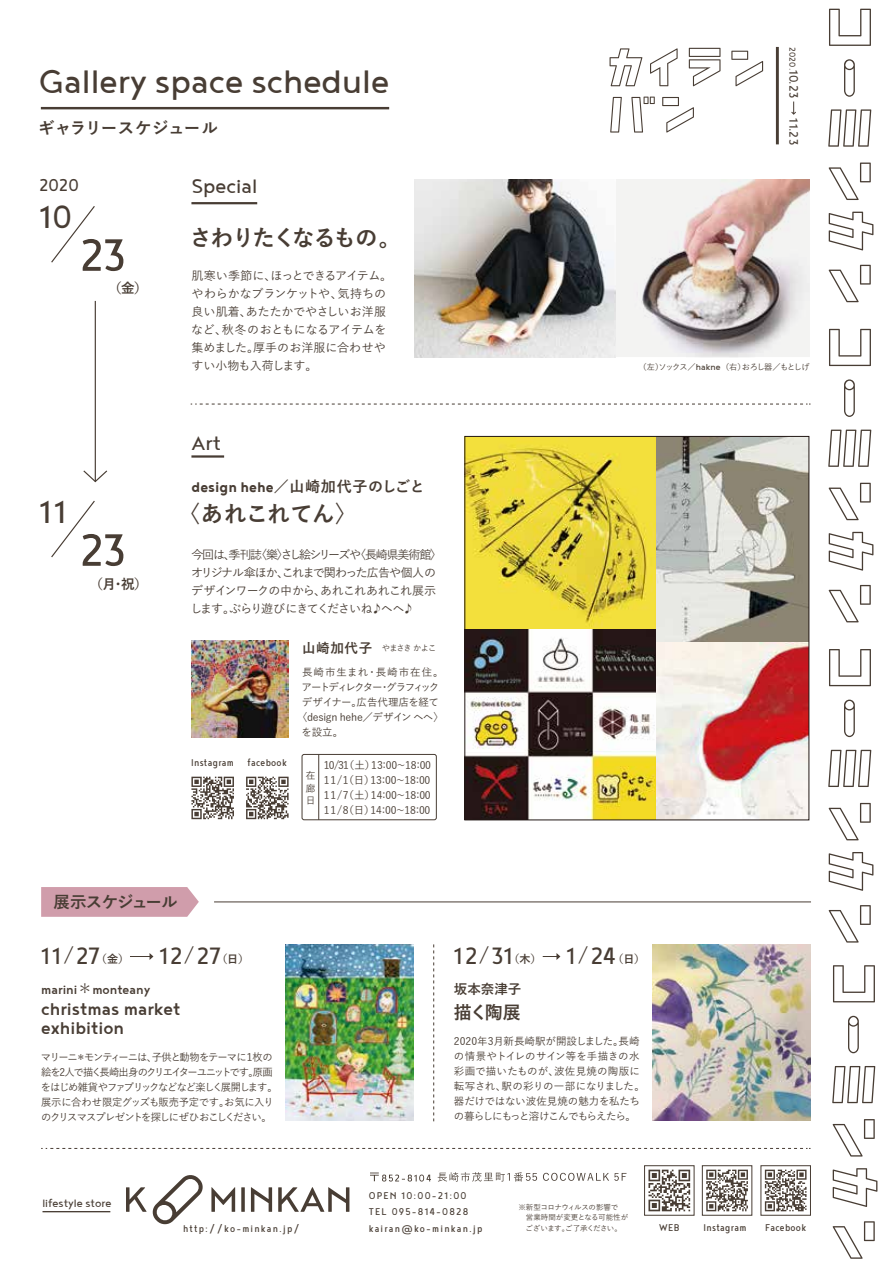
<style>
.page{position:relative;width:893px;height:1263px;background:#fff}
.page>*{position:absolute;margin:0;border:0;box-sizing:border-box;transform-origin:0 0}
.t1{font:55.35px "Noyh Slim";color:#483d34}
.t2{font:40.2px "Noyh";color:#483d34}
.t3{font:39.3px "Noyh Slim";color:#483d34}
.t4{font:28.95px "Noyh Slim";color:#483d34}
.t5{font:24px "Noyh";color:#483d34}
.t6{font:700 22.5px "Yu Go";letter-spacing:-.075em;color:#483d34}
.t7{font:700 22.5px "Yu Go";letter-spacing:-.05em;color:#483d34}
.t8{font:500 21px/19.5px "Noyh";color:#483d34}
.t9{font:21px "Noyh Slim";color:#483d34}
.t10{font:700 18px "Yu Go";color:#483d34}
.t11{font:700 17.25px "Noyh";color:#483d34}
.t12{font:700 16.5px "Yu Go";letter-spacing:-.015em;color:#483d34}
.t13{font:700 16.5px "Yu Go";letter-spacing:-.04em;color:#483d34}
.t14{font:15px "Noyh Slim";letter-spacing:.025em;color:#483d34}
.t15{font:500 15px "Noyh";color:#483d34}
.t16{font:700 13.5px "Yu Go";letter-spacing:.025em;color:#483d34}
.t17{font:13.2px "Noyh";color:#483d34}
.t18{font:500 12px/18px "Yu Go";letter-spacing:-.015em;color:#483d34}
.t19{font:500 12px/18px "Yu Go";letter-spacing:-.09em;color:#483d34}
.t20{font:12px "Noyh Slim";letter-spacing:.1em;color:#483d34}
.t21{font:12px "Noyh Slim";letter-spacing:.025em;color:#483d34}
.t22{font:700 11.1px "Yu Go";color:#483d34}
.t23{font:500 10.5px/15px "Yu Go";letter-spacing:-.1em;color:#483d34}
.t24{font:500 10.5px/15px "Yu Go";letter-spacing:-.005em;color:#483d34}
.t25{font:500 10.5px/15px "Yu Go";letter-spacing:-.05em;color:#483d34;text-align:justify}
.t26{font:500 10.5px "Yu Go";letter-spacing:-.025em;color:#483d34}
.t27{font:500 10.5px "Yu Go";letter-spacing:-.175em;color:#483d34}
.t28{font:500 10.5px "Yu Go";letter-spacing:.095em;color:#483d34}
.t29{font:500 9.75px/12.6px "Yu Go";color:#483d34;text-align:justify}
.t30{font:500 8.25px "Yu Go";letter-spacing:-.135em;color:#483d34}
.t31{font:500 7.5px/10.5px "Yu Go";letter-spacing:-.03em;color:#483d34}
.s1{font-family:"Yu Go";font-size:15px}
.s2{font-size:10.5px}
.s3{font-size:10.2px}
.s4{font-family:"Noyh";font-weight:400;font-size:10.5px}
.s5{font-family:"Yu Go";font-weight:500;font-size:18.75px}
.s6{font-family:"Koz Go Pr 6 N";font-weight:400}
</style>
<div class="page">
<svg style="left:246px;top:777px;width:43px;height:42px"></svg>
<img style="left:415px;top:180px;width:201px;height:177px">
<svg style="left:211px;top:1187px;width:24px;height:25px"></svg>
<svg style="left:241px;top:1187px;width:4px;height:25px"></svg>
<svg style="left:251px;top:1187px;width:21px;height:25px"></svg>
<svg style="left:278px;top:1187px;width:71px;height:25px"></svg>
<svg style="left:126px;top:1175px;width:77px;height:50px"></svg>
<hr style="left:43px;top:1211px;width:67px;height:1px;background:#483d34">
<svg style="left:370px;top:1172px;width:61px;height:9px"></svg>
<svg style="left:438px;top:1172px;width:99px;height:9px"></svg>
<svg style="left:543px;top:1173px;width:83px;height:8px"></svg>
<svg style="left:51px;top:500px;width:44px;height:58px"></svg>
<svg style="left:51px;top:206px;width:44px;height:57px"></svg>
<hr style="left:95px;top:301px;width:1px;height:180px;background:#483d34">
<svg style="left:83px;top:469px;width:25px;height:14px"></svg>
<svg style="left:191px;top:404px;width:619px;height:1px"></svg>
<hr style="left:41px;top:107px;width:348px;height:2px;background:#483d34">
<hr style="left:191px;top:202px;width:66px;height:2px;background:#483d34">
<svg style="left:644px;top:1165px;width:50px;height:50px"></svg>
<div style="left:702px;top:1165px;width:50px;height:50px;background:#fff;border:1px solid #483d34"></div>
<svg style="left:761px;top:1165px;width:50px;height:50px"></svg>
<svg style="left:648px;top:1169px;width:42px;height:42px"></svg>
<svg style="left:706px;top:1169px;width:42px;height:42px"></svg>
<svg style="left:765px;top:1169px;width:41px;height:42px"></svg>
<svg style="left:609px;top:48px;width:33px;height:38px"></svg>
<svg style="left:731px;top:51px;width:32px;height:35px"></svg>
<svg style="left:610px;top:97px;width:12px;height:36px"></svg>
<svg style="left:631px;top:97px;width:24px;height:36px"></svg>
<svg style="left:662px;top:97px;width:32px;height:36px"></svg>
<svg style="left:650px;top:48px;width:28px;height:38px"></svg>
<svg style="left:689px;top:48px;width:31px;height:38px"></svg>
<svg style="left:791px;top:102px;width:5px;height:13px"></svg>
<hr style="left:776px;top:47px;width:3px;height:97px;background:#483d34">
<svg style="left:844px;top:59px;width:11px;height:38px"></svg>
<svg style="left:829px;top:9px;width:42px;height:37px"></svg>
<svg style="left:829px;top:212px;width:44px;height:38px"></svg>
<svg style="left:828px;top:109px;width:43px;height:38px"></svg>
<svg style="left:829px;top:163px;width:42px;height:37px"></svg>
<svg style="left:829px;top:265px;width:42px;height:37px"></svg>
<svg style="left:844px;top:379px;width:11px;height:38px"></svg>
<svg style="left:829px;top:329px;width:42px;height:37px"></svg>
<svg style="left:829px;top:532px;width:44px;height:39px"></svg>
<svg style="left:828px;top:430px;width:43px;height:37px"></svg>
<svg style="left:829px;top:483px;width:42px;height:37px"></svg>
<svg style="left:829px;top:585px;width:42px;height:37px"></svg>
<svg style="left:844px;top:700px;width:11px;height:37px"></svg>
<svg style="left:829px;top:649px;width:42px;height:37px"></svg>
<svg style="left:829px;top:852px;width:44px;height:39px"></svg>
<svg style="left:828px;top:750px;width:43px;height:37px"></svg>
<svg style="left:829px;top:803px;width:42px;height:37px"></svg>
<svg style="left:829px;top:905px;width:42px;height:37px"></svg>
<svg style="left:848px;top:1016px;width:11px;height:37px"></svg>
<svg style="left:833px;top:965px;width:42px;height:37px"></svg>
<svg style="left:833px;top:1168px;width:44px;height:39px"></svg>
<svg style="left:832px;top:1066px;width:43px;height:37px"></svg>
<svg style="left:833px;top:1119px;width:42px;height:37px"></svg>
<svg style="left:833px;top:1221px;width:42px;height:38px"></svg>
<svg style="left:41px;top:1148px;width:769px;height:1px"></svg>
<svg style="left:41px;top:887px;width:158px;height:30px;background:#d2a1ae"></svg>
<hr style="left:214px;top:901px;width:597px;height:1px;background:#483d34">
<hr style="left:191px;top:455px;width:33px;height:3px;background:#483d34">
<svg style="left:543px;top:953px;width:17px;height:7px"></svg>
<img style="left:285px;top:944px;width:128px;height:177px">
<svg style="left:130px;top:953px;width:23px;height:7px"></svg>
<svg style="left:433px;top:944px;width:1px;height:177px"></svg>
<img style="left:467px;top:438px;width:340px;height:380px">
<div style="left:465px;top:436px;width:344px;height:384px;border:1px solid #221815"></div>
<img style="left:191px;top:640px;width:98px;height:97px">
<svg style="left:191px;top:777px;width:43px;height:42px"></svg>
<div style="left:302px;top:754px;width:134px;height:66px;border:1px solid #483d34;border-radius:2px"></div>
<hr style="left:318px;top:754px;width:1px;height:66px;background:#483d34">
<img style="left:653px;top:944px;width:157px;height:177px">
<img style="left:616px;top:180px;width:194px;height:177px">
<h2 class="t2" style="left:39px;top:60px;width:352px">Gallery space schedule</h2>
<h3 class="t12" style="left:38px;top:119px;width:181px">ギャラリースケジュール</h3>
<h3 class="t9" style="left:39px;top:173px;width:41px">2020</h3>
<h3 class="t3" style="left:39px;top:195px;width:34px">10</h3>
<h1 class="t1" style="left:79px;top:224px;width:49px">23</h1>
<p class="t16" style="left:108px;top:280px;width:41px">（金）</p>
<h3 class="t3" style="left:39px;top:490px;width:28px">11</h3>
<h1 class="t1" style="left:79px;top:519px;width:49px">23</h1>
<p class="t16" style="left:90px;top:576px;width:59px">（月・祝）</p>
<h3 class="t5" style="left:191px;top:173px;width:67px">Special</h3>
<h3 class="t6" style="left:190px;top:225px;width:213px">さわりたくなるもの。</h3>
<p class="t18" style="left:191px;top:265px;width:203px">肌寒い季節に、ほっとできるアイテム。やわらかなブランケットや、気持ちの良い肌着、あたたかでやさしいお洋服など、秋冬のおともになるアイテムを集めました。厚手のお洋服に合わせやすい小物も入荷します。</p>
<h3 class="t5" style="left:192px;top:430px;width:31px">Art</h3>
<h3 class="t11" style="left:191px;top:477px;width:235px">design hehe<span class="s1">／山崎加代子のしごと</span></h3>
<h3 class="t7" style="left:178px;top:501px;width:182px">〈あれこれてん〉</h3>
<p class="t19" style="left:190px;top:544px;width:253px">今回は、季刊誌〈樂〉さし絵シリーズや〈長崎県美術館〉オリジナル傘ほか、これまで関わった広告や個人のデザインワークの中から、あれこれあれこれ展示します。ぶらり遊びにきてくださいね♪ヘヘ♪</p>
<p class="t16" style="left:302px;top:640px;width:72px">山崎加代子</p>
<p class="t30" style="left:382px;top:640px;width:56px">やまさき かよこ</p>
<p class="t21" style="left:191px;top:756px;width:97px">Instagram facebook</p>
<p class="t28" style="left:302px;top:663px;width:143px">長崎市生まれ・長崎市在住。</p>
<p class="t27" style="left:301px;top:678px;width:139px">アートディレクター・グラフィック</p>
<p class="t25" style="left:302px;top:694px;width:139px">デザイナー。広告代理店を経て</p>
<p class="t26" style="left:297px;top:708px;width:149px">〈design hehe／デザイン ヘヘ〉</p>
<p class="t25" style="left:302px;top:724px;width:43px">を設立。</p>
<p class="t29" style="left:306px;top:768px;width:11px">在廊日</p>
<p class="t25" style="left:324px;top:756px;width:109px">10/31（土）13:00～18:00<br>11/1（日）13:00～18:00<br>11/7（土）14:00～18:00<br>11/8（日）14:00～18:00</p>
<h3 class="t14" style="left:802px;top:47px;width:53px;rotate:90deg"><span class="s2">2020</span><span class="s3">.</span>10.23</h3>
<h3 class="t14" style="left:802px;top:118px;width:28px;rotate:90deg">11.23</h3>
<p class="t30" style="left:638px;top:359px;width:173px">（左）ソックス／<span class="s4">hakne</span> （右）おろし器／もとしげ</p>
<h3 class="t13" style="left:54px;top:893px;width:126px">展示スケジュール</h3>
<h3 class="t4" style="left:41px;top:939px;width:60px">11<span class="s5">/</span>27</h3>
<p class="t22" style="left:96px;top:953px;width:35px">（金）</p>
<h3 class="t4" style="left:160px;top:939px;width:63px">12<span class="s5">/</span>27</h3>
<p class="t22" style="left:216px;top:953px;width:34px">（日）</p>
<h3 class="t15" style="left:41px;top:981px;width:111px">marini<span class="s6">＊</span>monteany</h3>
<h3 class="t8" style="left:41px;top:998px;width:141px">christmas market exhibition</h3>
<p class="t23" style="left:41px;top:1048px;width:238px">マリーニ＊モンティーニは、子供と動物をテーマに１枚の絵を2人で描く長崎出身のクリエイターユニットです。原画をはじめ雑貨やファブリックなどなど楽しく展開します。展示に合わせ限定グッズも販売予定です。お気に入りのクリスマスプレゼントを探しにぜひおこしください。</p>
<h3 class="t4" style="left:454px;top:939px;width:60px">12<span class="s5">/</span>31</h3>
<p class="t22" style="left:508px;top:953px;width:35px">（木）</p>
<h3 class="t4" style="left:567px;top:939px;width:51px">1<span class="s5">/</span>24</h3>
<p class="t22" style="left:612px;top:953px;width:34px">（日）</p>
<p class="t16" style="left:454px;top:981px;width:69px">坂本奈津子</p>
<h3 class="t10" style="left:454px;top:1002px;width:68px">描く陶展</h3>
<p class="t24" style="left:454px;top:1033px;width:192px">2020年3月新長崎駅が開設しました。長崎の情景やトイレのサイン等を手描きの水彩画で描いたものが、波佐見焼の陶版に転写され、駅の彩りの一部になりました。器だけではない波佐見焼の魅力を私たちの暮らしにもっと溶けこんでもらえたら。</p>
<p class="t17" style="left:42px;top:1196px;width:71px">lifestyle store</p>
<p class="t20" style="left:183px;top:1222px;width:118px">http://ko-minkan.jp/</p>
<p class="t20" style="left:369px;top:1188px;width:99px">OPEN 10:00-21:00</p>
<p class="t31" style="left:518px;top:1201px;width:111px">※新型コロナウィルスの影響で<br>　営業時間が変更となる可能性が　ございます。ご了承ください。</p>
<p class="t20" style="left:369px;top:1205px;width:101px">TEL 095-814-0828</p>
<p class="t20" style="left:369px;top:1222px;width:115px">kairan@ko-minkan.jp</p>
<p class="t20" style="left:659px;top:1221px;width:22px">WEB</p>
<p class="t21" style="left:704px;top:1221px;width:44px">Instagram</p>
<p class="t21" style="left:765px;top:1221px;width:42px">Facebook</p>
</div>
